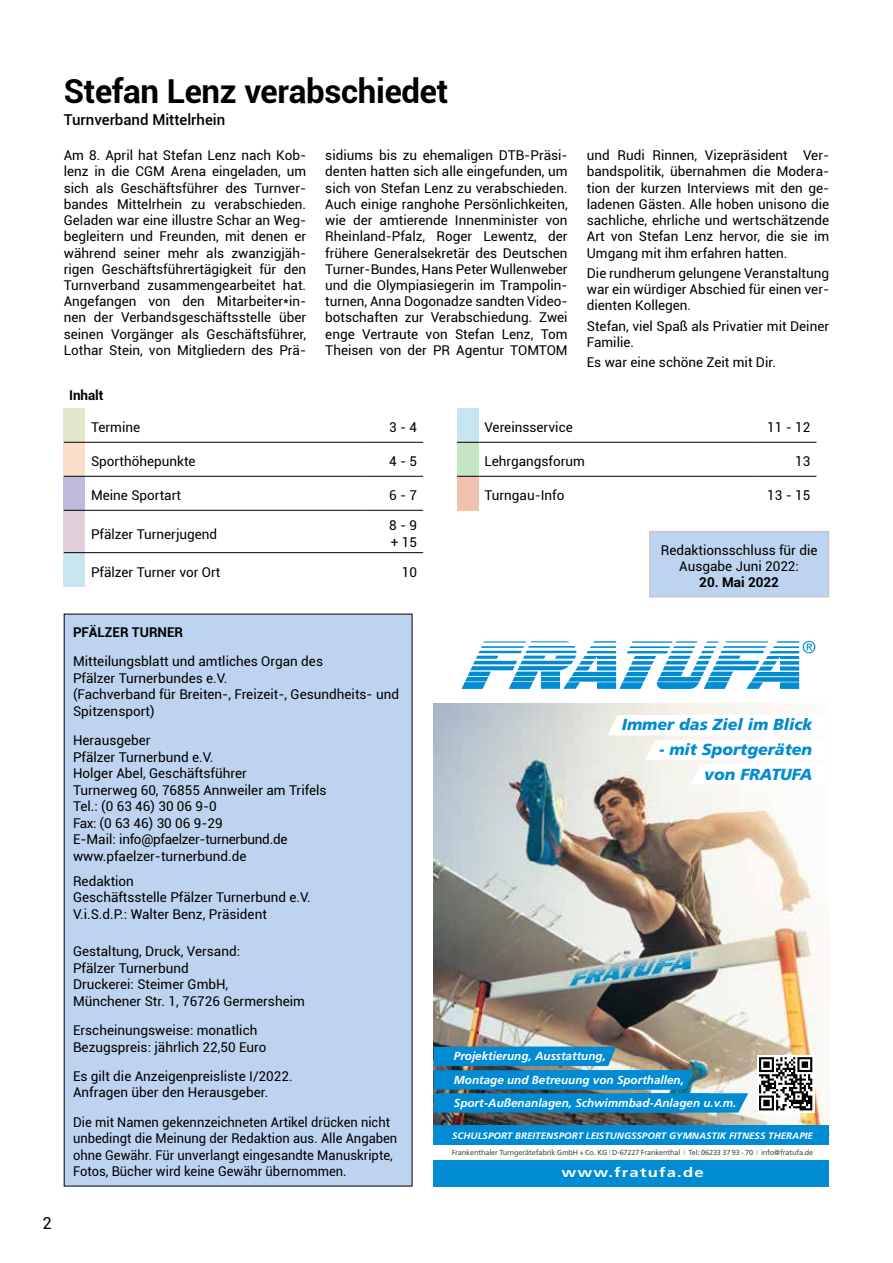
<style>
.page{position:relative;width:893px;height:1263px;background:#fff}
.page>*{position:absolute;margin:0;border:0;box-sizing:border-box;transform-origin:0 0}
.t1{font:700 33px "Roboto";letter-spacing:-.01em;color:#000}
.t2{font:16.5px "Roboto";color:#000}
.t3{font:italic 900 16.05px/24.6px "Frutiger";color:#008bd2;text-align:right}
.t4{font:500 15px "Roboto";color:#000}
.t5{font:13.5px/16.2px "Roboto";color:#000}
.t6{font:13.5px/16.5px "Roboto";color:#000;scale:.96 1}
.t7{font:700 13.5px "Roboto";color:#000}
.t8{font:700 13.35px "Frutiger CE";letter-spacing:.07em;color:#fff;scale:1.25 1}
.t9{font:italic 700 11.7px/23.4px "Frutiger";color:#fff}
.t10{font:italic 700 9.3px "Frutiger CE";color:#fff;scale:1.05 1}
.t11{font:7.35px "Frutiger CE";letter-spacing:-.02em;color:#4a4a49}
.s1{color:#64b6e7}
</style>
<div class="page">
<div style="left:64px;top:408px;width:21px;height:34px;background:#e2e6cb"></div>
<div style="left:64px;top:442px;width:21px;height:34px;background:#f9dfc9"></div>
<div style="left:64px;top:476px;width:21px;height:34px;background:#bdbada"></div>
<div style="left:64px;top:510px;width:21px;height:43px;background:#e3cedb"></div>
<div style="left:64px;top:553px;width:21px;height:34px;background:#c6e6f1"></div>
<svg style="left:64px;top:476px;width:21px;height:1px"></svg>
<hr style="left:85px;top:476px;width:280px;height:1px;background:#000">
<hr style="left:365px;top:476px;width:58px;height:1px;background:#000">
<svg style="left:64px;top:510px;width:21px;height:1px"></svg>
<hr style="left:85px;top:510px;width:280px;height:1px;background:#000">
<hr style="left:365px;top:510px;width:58px;height:1px;background:#000">
<svg style="left:64px;top:442px;width:21px;height:1px"></svg>
<hr style="left:85px;top:442px;width:280px;height:1px;background:#000">
<hr style="left:365px;top:442px;width:58px;height:1px;background:#000">
<svg style="left:64px;top:552px;width:21px;height:1px"></svg>
<hr style="left:85px;top:552px;width:280px;height:1px;background:#000">
<hr style="left:365px;top:552px;width:58px;height:1px;background:#000">
<div style="left:64px;top:614px;width:348px;height:572px;background:#bcd4f0"></div>
<div style="left:650px;top:532px;width:178px;height:65px;background:#bcd4f0"></div>
<div style="left:649px;top:531px;width:180px;height:66px;border:2px solid #c6c6c6"></div>
<div style="left:457px;top:408px;width:21px;height:34px;background:#c6e6f1"></div>
<div style="left:457px;top:442px;width:21px;height:34px;background:#c5e4c3"></div>
<div style="left:457px;top:476px;width:21px;height:34px;background:#f1c2af"></div>
<svg style="left:457px;top:442px;width:21px;height:1px"></svg>
<hr style="left:478px;top:442px;width:281px;height:1px;background:#000">
<hr style="left:759px;top:442px;width:57px;height:1px;background:#000">
<svg style="left:457px;top:476px;width:21px;height:1px"></svg>
<hr style="left:478px;top:476px;width:281px;height:1px;background:#000">
<hr style="left:759px;top:476px;width:57px;height:1px;background:#000">
<div style="left:434px;top:1160px;width:395px;height:26px;background:#008bd2"></div>
<img style="left:434px;top:703px;width:395px;height:423px">
<svg style="left:462px;top:641px;width:353px;height:48px"></svg>
<svg style="left:607px;top:715px;width:222px;height:69px"></svg>
<svg style="left:757px;top:1055px;width:57px;height:57px"></svg>
<svg style="left:759px;top:1057px;width:53px;height:53px"></svg>
<svg style="left:434px;top:1047px;width:314px;height:65px;background:#308ebb"></svg>
<div style="left:434px;top:1126px;width:395px;height:19px;background:#008bd2"></div>
<h1 class="t1" style="left:64px;top:68px;width:386px">Stefan Lenz verabschiedet</h1>
<p class="t4" style="left:64px;top:109px;width:163px">Turnverband Mittelrhein</p>
<p class="t5" style="left:64px;top:147px;width:244px;text-align:justify">Am 8. April hat Stefan Lenz nach Kob&shy;lenz in die CGM Arena eingeladen, um sich als Geschäftsführer des Turnver&shy;bandes Mittelrhein zu verabschieden.<br>Geladen war eine illustre Schar an Weg&shy;begleitern und Freunden, mit denen er während seiner mehr als zwanzigjäh&shy;rigen Geschäftsführertägigkeit für den Turnverband zusammengearbeitet hat.<br>Angefangen von den Mitarbeiter*in&shy;nen der Verbandsgeschäftsstelle über seinen Vorgänger als Geschäftsführer, Lothar Stein, von Mitgliedern des Prä-</p>
<p class="t5" style="left:325px;top:147px;width:244px;text-align:justify">sidiums bis zu ehemaligen DTB-Präsi&shy;denten hatten sich alle eingefunden, um sich von Stefan Lenz zu verabschieden.<br>Auch einige ranghohe Persönlichkeiten, wie der amtierende Innenminister von Rheinland-Pfalz, Roger Lewentz, der frühere Generalsekretär des Deutschen Turner-Bundes, Hans Peter Wullenweber und die Olympiasiegerin im Trampolin&shy;turnen, Anna Dogonadze sandten Video&shy;botschaften zur Verabschiedung. Zwei enge Vertraute von Stefan Lenz, Tom Theisen von der PR Agentur TOMTOM</p>
<p class="t5" style="left:587px;top:147px;width:244px;text-align:justify">und Rudi Rinnen, Vizepräsident Ver&shy;bandspolitik, übernahmen die Modera&shy;tion der kurzen Interviews mit den ge&shy;ladenen Gästen. Alle hoben unisono die sachliche, ehrliche und wertschätzende Art von Stefan Lenz hervor, die sie im Umgang mit ihm erfahren hatten.</p>
<p class="t5" style="left:587px;top:265px;width:244px;text-align:justify">Die rundherum gelungene Veranstaltung war ein würdiger Abschied für einen ver&shy;dienten Kollegen.</p>
<p class="t5" style="left:587px;top:317px;width:244px">Stefan, viel Spaß als Privatier mit Deiner<br>Familie.</p>
<p class="t5" style="left:587px;top:354px;width:191px">Es war eine schöne Zeit mit Dir.</p>
<p class="t7" style="left:69px;top:385px;width:36px">Inhalt</p>
<p class="t5" style="left:91px;top:419px;width:51px">Termine</p>
<p class="t5" style="left:389px;top:419px;width:30px">3 - 4</p>
<p class="t5" style="left:91px;top:453px;width:106px">Sporthöhepunkte</p>
<p class="t5" style="left:389px;top:453px;width:30px">4 - 5</p>
<p class="t5" style="left:91px;top:487px;width:92px">Meine Sportart</p>
<p class="t5" style="left:389px;top:487px;width:30px">6 - 7</p>
<p class="t5" style="left:91px;top:525px;width:128px">Pfälzer Turnerjugend</p>
<p class="t5" style="left:389px;top:517px;width:30px">8 - 9 + 15</p>
<p class="t5" style="left:91px;top:563px;width:131px">Pfälzer Turner vor Ort</p>
<p class="t5" style="left:402px;top:563px;width:17px">10</p>
<p class="t7" style="left:73px;top:623px;width:112px">PFÄLZER TURNER</p>
<p class="t5" style="left:73px;top:653px;width:328px">Mitteilungsblatt und amtliches Organ des<br>Pfälzer Turnerbundes e.V.<br>(Fachverband für Breiten-, Freizeit-, Gesundheits- und Spitzensport)</p>
<p class="t5" style="left:73px;top:732px;width:255px">Herausgeber<br>Pfälzer Turnerbund e.V.<br>Holger Abel, Geschäftsführer<br>Turnerweg 60, 76855 Annweiler am Trifels<br>Tel.: (0 63 46) 30 06 9-0<br>Fax: (0 63 46) 30 06 9-29<br>E-Mail: info@pfaelzer-turnerbund.de www.pfaelzer-turnerbund.de</p>
<p class="t5" style="left:73px;top:872px;width:239px">Redaktion<br>Geschäftsstelle Pfälzer Turnerbund e.V.<br>V.i.S.d.P.: Walter Benz, Präsident</p>
<p class="t5" style="left:73px;top:943px;width:233px">Gestaltung, Druck, Versand:<br>Pfälzer Turnerbund<br>Druckerei: Steimer GmbH,<br>Münchener Str. 1, 76726 Germersheim</p>
<p class="t5" style="left:73px;top:1021px;width:195px">Erscheinungsweise: monatlich<br>Bezugspreis: jährlich 22,50 Euro</p>
<p class="t5" style="left:73px;top:1067px;width:221px">Es gilt die Anzeigenpreisliste I/2022.<br>Anfragen über den Herausgeber.</p>
<p class="t6" style="left:73px;top:1113px;width:339px">Die mit Namen gekennzeichneten Artikel drücken nicht unbedingt die Meinung der Redaktion aus. Alle Angaben ohne Gewähr. Für unverlangt eingesandte Manuskripte, Fotos, Bücher wird keine Gewähr übernommen.</p>
<p class="t5" style="left:484px;top:419px;width:90px">Vereinsservice</p>
<p class="t5" style="left:767px;top:419px;width:45px">11 - 12</p>
<p class="t5" style="left:484px;top:453px;width:102px">Lehrgangsforum</p>
<p class="t5" style="left:795px;top:453px;width:17px">13</p>
<p class="t5" style="left:484px;top:487px;width:81px">Turngau-Info</p>
<p class="t5" style="left:767px;top:487px;width:45px">13 - 15</p>
<p class="t5" style="left:661px;top:542px;width:158px;text-align:center">Redaktionsschluss für die<br>Ausgabe Juni 2022:</p>
<p class="t7" style="left:699px;top:573px;width:81px">20. Mai 2022</p>
<p class="t3" style="left:622px;top:712px;width:192px">Immer das Ziel im Blick</p>
<p class="t3" style="left:659px;top:737px;width:155px">- mit Sportgeräten von FRATUFA</p>
<p class="t9" style="left:454px;top:1044px;width:284px">Projektierung, Ausstattung,<br>Montage und Betreuung von Sporthallen,<br>Sport-Außenanlagen, Schwimmbad-Anlagen u.v.m.</p>
<p class="t10" style="left:452px;top:1130px;width:345px">SCHULSPORT BREITENSPORT LEISTUNGSSPORT GYMNASTIK FITNESS THERAPIE</p>
<p class="t11" style="left:452px;top:1148px;width:363px">Frankenthaler Turngerätefabrik GmbH + Co. KG <span class="s1">I</span> D-67227 Frankenthal <span class="s1">I</span> Tel: 06233 37 93 - 70 <span class="s1">I</span> info@fratufa.de</p>
<p class="t8" style="left:561px;top:1165px;width:115px">www.fratufa.de</p>
<p class="t2" style="left:43px;top:1212px;width:11px">2</p>
</div>
